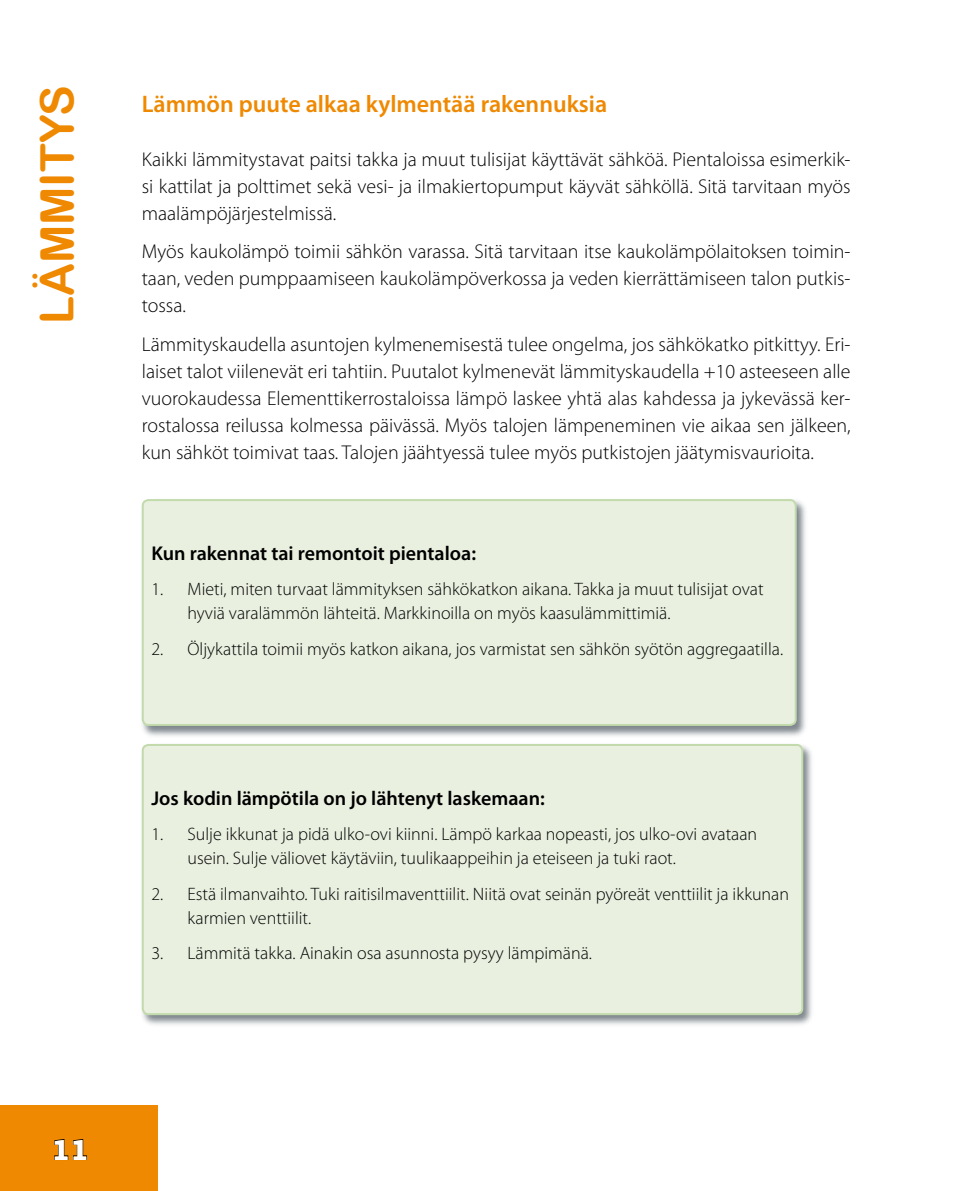
<style>
.page{position:relative;width:964px;height:1191px;background:#fff}
.page>*{position:absolute;margin:0;border:0;box-sizing:border-box;transform-origin:0 0}
.t1{font:46px "Arial Rounded MT Bold";color:#ef8902}
.t2{font:600 24px "Myriad Pro";color:#ef8902}
.t3{font:300 20px/27px "Myriad Pro";color:#000;text-align:justify}
.t4{font:600 20px "Myriad Pro";color:#000}
.t5{font:300 18px/24px "Myriad Pro";color:#000}
</style>
<div class="page">
<div style="left:0;top:1106px;width:158px;height:85px;background:#ef8902"></div>
<div style="left:139px;top:498px;width:669px;height:241px;background:#303d47;opacity:.62"></div>
<div style="left:143px;top:500px;width:653px;height:225px;background:#e9f0e0;border-radius:6px"></div>
<div style="left:142px;top:499px;width:655px;height:227px;border:2px solid #c2daac;border-radius:6px"></div>
<div style="left:139px;top:742px;width:676px;height:286px;background:#303d47;opacity:.62"></div>
<div style="left:143px;top:745px;width:659px;height:269px;background:#e9f0e0;border-radius:6px"></div>
<div style="left:142px;top:744px;width:661px;height:271px;border:2px solid #c2daac;border-radius:6px"></div>
<svg style="left:54px;top:1139px;width:33px;height:21px"></svg>
<h1 class="t1" style="left:40px;top:324px;width:240px;rotate:-90deg">LÄMMITYS</h1>
<p class="t2" style="left:142px;top:92px;width:467px">Lämmön puute alkaa kylmentää rakennuksia</p>
<p class="t3" style="left:142px;top:147px;width:710px">Kaikki lämmitystavat paitsi takka ja muut tulisijat käyttävät sähköä. Pientaloissa esimerkik&shy;si kattilat ja polttimet sekä vesi- ja ilmakiertopumput käyvät sähköllä. Sitä tarvitaan myös maalämpöjärjestelmissä.</p>
<p class="t3" style="left:142px;top:239px;width:710px">Myös kaukolämpö toimii sähkön varassa. Sitä tarvitaan itse kaukolämpölaitoksen toimin&shy;taan, veden pumppaamiseen kaukolämpöverkossa ja veden kierrättämiseen talon putkis&shy;tossa.</p>
<p class="t3" style="left:142px;top:331px;width:710px">Lämmityskaudella asuntojen kylmenemisestä tulee ongelma, jos sähkökatko pitkittyy. Eri&shy;laiset talot viilenevät eri tahtiin. Puutalot kylmenevät lämmityskaudella +10 asteeseen alle vuorokaudessa Elementtikerrostaloissa lämpö laskee yhtä alas kahdessa ja jykevässä ker&shy;rostalossa reilussa kolmessa päivässä. Myös talojen lämpeneminen vie aikaa sen jälkeen, kun sähköt toimivat taas. Talojen jäähtyessä tulee myös putkistojen jäätymisvaurioita.</p>
<p class="t4" style="left:151px;top:543px;width:326px">Kun rakennat tai remontoit pientaloa:</p>
<p class="t5" style="left:187px;top:578px;width:578px">Mieti, miten turvaat lämmityksen sähkökatkon aikana. Takka ja muut tulisijat ovat hyviä varalämmön lähteitä. Markkinoilla on myös kaasulämmittimiä.</p>
<p class="t5" style="left:187px;top:637px;width:597px">Öljykattila toimii myös katkon aikana, jos varmistat sen sähkön syötön aggregaatilla.</p>
<p class="t5" style="left:151px;top:578px;width:13px">1.</p>
<p class="t5" style="left:151px;top:637px;width:13px">2.</p>
<p class="t4" style="left:151px;top:788px;width:395px">Jos kodin lämpötila on jo lähtenyt laskemaan:</p>
<p class="t5" style="left:187px;top:823px;width:571px">Sulje ikkunat ja pidä ulko-ovi kiinni. Lämpö karkaa nopeasti, jos ulko-ovi avataan usein. Sulje väliovet käytäviin, tuulikaappeihin ja eteiseen ja tuki raot.</p>
<p class="t5" style="left:187px;top:882px;width:603px">Estä ilmanvaihto. Tuki raitisilmaventtiilit. Niitä ovat seinän pyöreät venttiilit ja ikkunan karmien venttiilit.</p>
<p class="t5" style="left:187px;top:941px;width:406px">Lämmitä takka. Ainakin osa asunnosta pysyy lämpimänä.</p>
<p class="t5" style="left:151px;top:823px;width:13px">1.</p>
<p class="t5" style="left:151px;top:882px;width:13px">2.</p>
<p class="t5" style="left:151px;top:941px;width:13px">3.</p>
</div>
